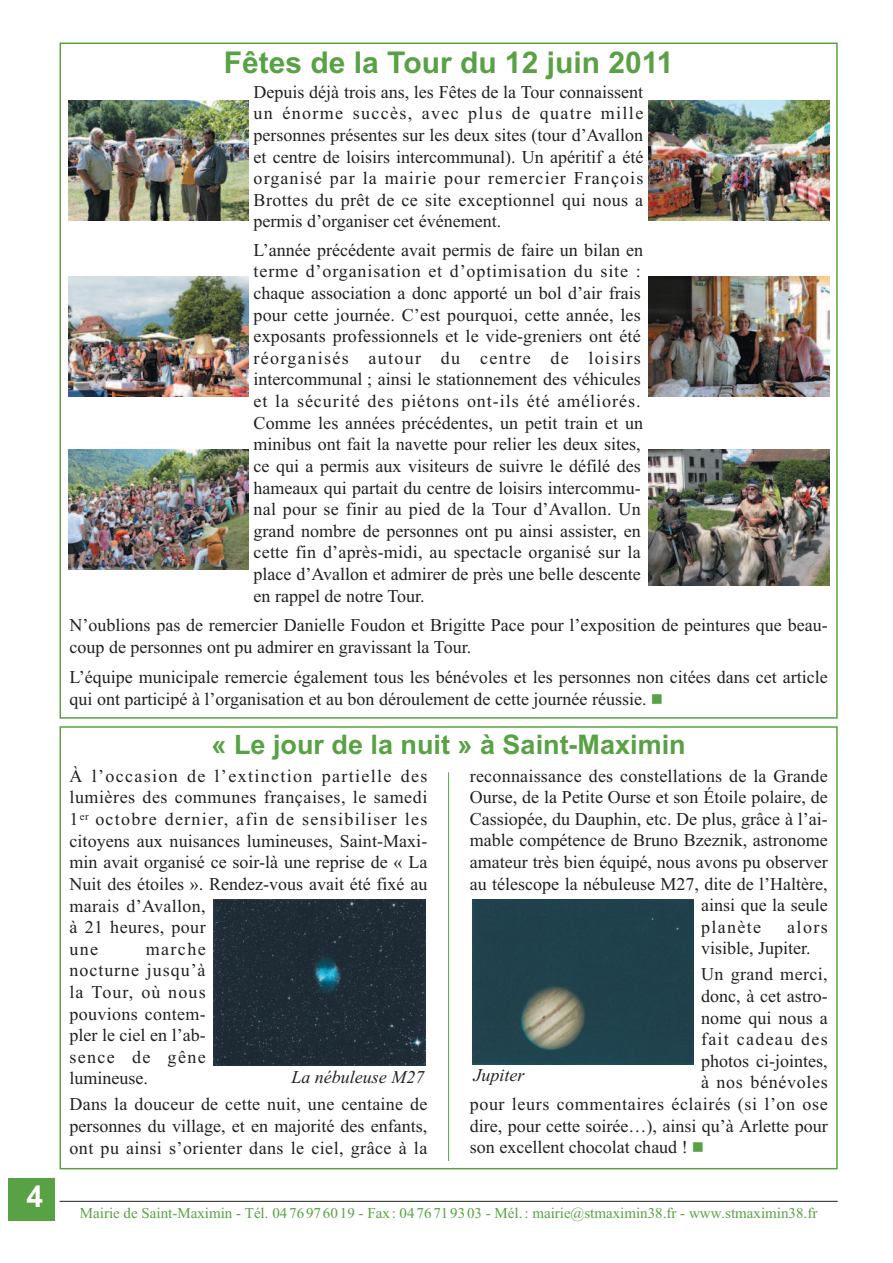
<style>
.page{position:relative;width:893px;height:1263px;background:#fff}
.page>*{position:absolute;margin:0;border:0;box-sizing:border-box;transform-origin:0 0}
.t1{font:700 30px "Arial";color:#58a144}
.t2{font:700 30px "Arial";color:#fff}
.t3{font:700 27px "Arial";color:#58a144}
.t4{font:18px/21.6px "Times New Roman";color:#231f20}
.t5{font:18px/21.6px "Times New Roman";letter-spacing:.02em;color:#231f20}
.t6{font:18px "Times New Roman";letter-spacing:.035em;color:#231f20}
.t7{font:italic 18px "Times New Roman";color:#231f20}
.t8{font:18px "Times New Roman";letter-spacing:.07em;color:#231f20}
.t9{font:18px "Times New Roman";letter-spacing:.075em;color:#231f20}
.t10{font:15px "Times New Roman";color:#58a144}
</style>
<div class="page">
<hr style="left:60px;top:1201px;width:778px;height:1px;background:#231f20">
<img style="left:68px;top:100px;width:181px;height:120px">
<img style="left:648px;top:100px;width:181px;height:120px">
<img style="left:68px;top:276px;width:181px;height:120px">
<img style="left:68px;top:450px;width:181px;height:119px">
<img style="left:648px;top:276px;width:181px;height:120px">
<img style="left:648px;top:450px;width:181px;height:135px">
<div style="left:60px;top:726px;width:778px;height:443px;border:2px solid #58a144"></div>
<img style="left:213px;top:900px;width:213px;height:165px">
<img style="left:472px;top:900px;width:222px;height:164px">
<div style="left:8px;top:1178px;width:47px;height:42px;background:#58a144"></div>
<hr style="left:448px;top:772px;width:1px;height:389px;background:#58a144">
<h1 class="t2" style="left:27px;top:1179px;width:18px">4</h1>
<h1 class="t1" style="left:224px;top:45px;width:451px">Fêtes de la Tour du 12 juin 2011</h1>
<p class="t4" style="left:254px;top:81px;width:391px;text-align:justify">Depuis déjà trois ans, les Fêtes de la Tour connaissent un énorme succès, avec plus de quatre mille personnes présentes sur les deux sites (tour d’Avallon et centre de loisirs intercommunal). Un apéritif a été organisé par la mairie pour remercier François Brottes du prêt de ce site exceptionnel qui nous a permis d’organiser cet événement.</p>
<p class="t4" style="left:254px;top:239px;width:391px">L’année précédente avait permis de faire un bilan en terme d’organisation et d’optimisation du site : chaque association a donc apporté un bol d’air frais pour cette journée. C’est pourquoi, cette année, les exposants professionnels et le vide-greniers ont été réorganisés autour du centre de loisirs intercommunal ; ainsi le stationnement des véhicules et la sécurité des piétons ont-ils été améliorés.<br>Comme les années précédentes, un petit train et un minibus ont fait la navette pour relier les deux sites, ce qui a permis aux visiteurs de suivre le défilé des hameaux qui partait du centre de loisirs intercommu&shy;nal pour se finir au pied de la Tour d’Avallon. Un grand nombre de personnes ont pu ainsi assister, en cette fin d’après-midi, au spectacle organisé sur la place d’Avallon et admirer de près une belle descente en rappel de notre Tour.</p>
<p class="t4" style="left:70px;top:614px;width:760px">N’oublions pas de remercier Danielle Foudon et Brigitte Pace pour l’exposition de peintures que beau&shy;coup de personnes ont pu admirer en gravissant la Tour.</p>
<p class="t4" style="left:70px;top:666px;width:760px">L’équipe municipale remercie également tous les bénévoles et les personnes non citées dans cet article qui ont participé à l’organisation et au bon déroulement de cette journée réussie.</p>
<h2 class="t3" style="left:212px;top:729px;width:476px">« Le jour de la nuit » à Saint-Maximin</h2>
<p class="t5" style="left:70px;top:765px;width:359px">À l’occasion de l’extinction partielle des lumières des communes françaises, le samedi 1<sup>er</sup> octobre dernier, afin de sensibiliser les citoyens aux nuisances lumineuses, Saint-Maxi&shy;min avait organisé ce soir-là une reprise de « La Nuit des étoiles ». Rendez-vous avait été fixé au marais d’Avallon,<br>à 21 heures, pour<br>une</p>
<p class="t4" style="left:470px;top:765px;width:359px">reconnaissance des constellations de la Grande</p>
<p class="t4" style="left:470px;top:786px;width:359px">Ourse, de la Petite Ourse et son Étoile polaire, de</p>
<p class="t4" style="left:470px;top:808px;width:359px">Cassiopée, du Dauphin, etc. De plus, grâce à l’ai-</p>
<p class="t4" style="left:470px;top:829px;width:359px">mable compétence de Bruno Bzeznik, astronome</p>
<p class="t4" style="left:470px;top:851px;width:359px">amateur très bien équipé, nous avons pu observer</p>
<p class="t4" style="left:470px;top:873px;width:359px">au télescope la nébuleuse M27, dite de l’Haltère,</p>
<p class="t4" style="left:701px;top:894px;width:128px">ainsi que la seule</p>
<p class="t9" style="left:701px;top:916px;width:62px">planète</p>
<p class="t4" style="left:701px;top:916px;width:128px;text-indent:86px">alors visible, Jupiter.</p>
<p class="t5" style="left:701px;top:963px;width:128px">Un grand merci,</p>
<p class="t4" style="left:701px;top:985px;width:128px">donc, à cet astro-</p>
<p class="t4" style="left:701px;top:1006px;width:128px">nome qui nous a</p>
<p class="t8" style="left:701px;top:1028px;width:128px">fait cadeau des</p>
<p class="t4" style="left:701px;top:1050px;width:128px">photos ci-jointes,</p>
<p class="t6" style="left:701px;top:1071px;width:128px">à nos bénévoles</p>
<p class="t6" style="left:470px;top:1093px;width:359px">pour leurs commentaires éclairés (si l’on ose</p>
<p class="t4" style="left:470px;top:1114px;width:359px">dire, pour cette soirée…), ainsi qu’à Arlette pour</p>
<p class="t4" style="left:470px;top:1136px;width:219px">son excellent chocolat chaud !</p>
<p class="t4" style="left:70px;top:938px;width:138px;text-align:justify;text-indent:76px">marche nocturne jusqu’à la Tour, où nous pouvions contem&shy;pler le ciel en l’ab&shy;sence de gêne lumineuse.</p>
<p class="t4" style="left:70px;top:1093px;width:359px;text-align:justify">Dans la douceur de cette nuit, une centaine de personnes du village, et en majorité des enfants, ont pu ainsi s’orienter dans le ciel, grâce à la</p>
<p class="t7" style="left:291px;top:1066px;width:134px">La nébuleuse M27</p>
<p class="t7" style="left:473px;top:1065px;width:52px">Jupiter</p>
<p class="t10" style="left:80px;top:1204px;width:739px">Mairie de Saint-Maximin - Tél. 04 76 97 6019 - Fax: 0476719303 - Mél.: mairie@stmaximin38.fr - www.stmaximin38.fr</p>
</div>
